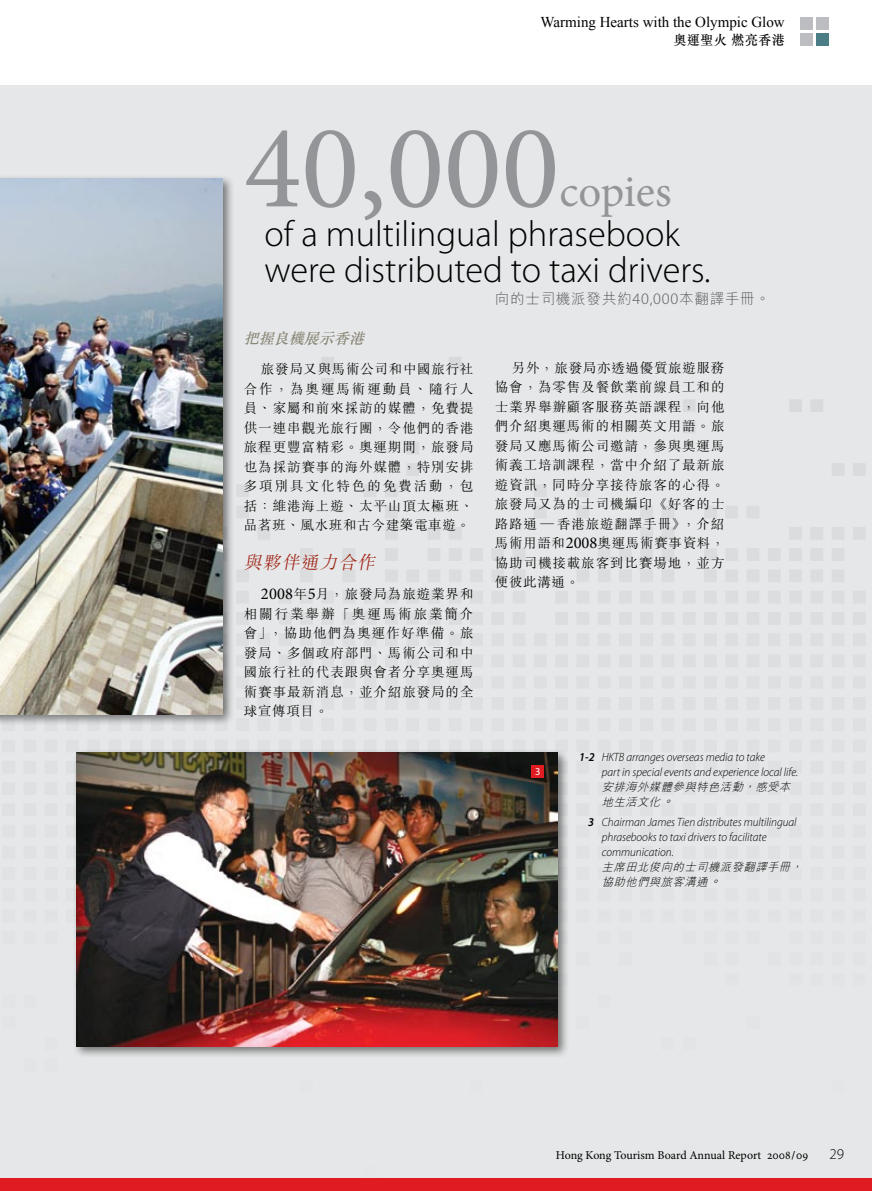
<style>
.page{position:relative;width:872px;height:1191px;background:#fff}
.page>*{position:absolute;margin:0;border:0;box-sizing:border-box;transform-origin:0 0}
.t1{font:120px "Minion Pro";color:#939598}
.t2{font:45px "Minion Pro";color:#939598}
.t3{font:300 36.3px/36.3px "Myriad Pro";color:#000}
.t4{font:italic 300 18px "M Sung HK";color:#9f2214}
.t5{font:15px "Times New Roman";color:#000}
.t6{font:italic 500 15px "M Sung HK";color:#888675}
.t7{font:300 15px "Myriad Pro";color:#000}
.t8{font:300 14.55px "M Hei HK";letter-spacing:.05em;color:#58595b}
.t9{font:300 13.5px/19.5px "M Sung HK";letter-spacing:.065em;color:#000;text-align:justify}
.t10{font:500 13.5px "M Sung HK";letter-spacing:.05em;color:#000;scale:.95 1}
.t11{font:italic 300 12px/15px "Myriad Pro";color:#000;scale:.95 1}
.t12{font:12px "Minion Pro";letter-spacing:-.005em;color:#000}
.t13{font:italic 300 11.25px/15px "M Hei HK";color:#000}
.t14{font:10.5px "Myriad Pro";color:#fff}
.s1{font-family:"Minion Pro";font-weight:400;font-size:16.5px}
.s2{font-family:"Myriad Pro";font-size:16.05px}
.s3{font-weight:600}
.s4{font-family:"M Sung HK";font-size:13.5px}
.s5{font-family:"Minion MM SC 367 585 8"}
</style>
<div class="page">
<div style="left:800px;top:18px;width:12px;height:12px;background:#bcbdc0"></div>
<div style="left:816px;top:18px;width:13px;height:12px;background:#bcbdc0"></div>
<div style="left:800px;top:33px;width:12px;height:13px;background:#bcbdc0"></div>
<div style="left:816px;top:33px;width:13px;height:13px;background:#4b7d87"></div>
<div style="left:0;top:85px;width:872px;height:1106px;background:#e6e7e8"></div>
<svg style="left:237px;top:357px;width:628px;height:204px"></svg>
<div style="left:73px;top:748px;width:496px;height:311px;background:#000;opacity:.5"></div>
<img style="left:77px;top:752px;width:480px;height:294px">
<div style="left:531px;top:764px;width:13px;height:13px;background:#e11b22"></div>
<div style="left:0;top:174px;width:235px;height:552px;background:#000;opacity:.5"></div>
<img style="left:0;top:178px;width:223px;height:536px">
<div style="left:0;top:1178px;width:872px;height:13px;background:#e11b22"></div>
<p class="t5" style="left:540px;top:14px;width:246px">Warming Hearts with the Olympic Glow</p>
<p class="t10" style="left:673px;top:31px;width:118px">奧運聖火燃亮香港</p>
<h1 class="t1" style="left:244px;top:88px;width:317px">40,000</h1>
<h2 class="t2" style="left:559px;top:162px;width:114px">copies</h2>
<h3 class="t3" style="left:264px;top:216px;width:447px">of a multilingual phrasebook were distributed to taxi drivers.</h3>
<p class="t6" style="left:244px;top:328px;width:127px">把握良機展示香港</p>
<p class="t9" style="left:244px;top:359px;width:231px;text-indent:17px">旅發局又與馬術公司和中國旅行社合作，為奧運馬術運動員、隨行人員、家屬和前來採訪的媒體，免費提供一連串觀光旅行團，令他們的香港旅程更豐富精彩。奧運期間，旅發局也為採訪賽事的海外媒體，特別安排多項別具文化特色的免費活動，包括：維港海上遊、太平山頂太極班、品茗班、風水班和古今建築電車遊。</p>
<h3 class="t4" style="left:244px;top:550px;width:137px">與夥伴通力合作</h3>
<p class="t9" style="left:244px;top:584px;width:231px;text-indent:17px"><span class="s1">2008</span>年<span class="s1">5</span>月，旅發局為旅遊業界和相關行業舉辦「奧運馬術旅業簡介會」，協助他們為奧運作好準備。旅發局、多個政府部門、馬術公司和中國旅行社的代表跟與會者分享奧運馬術賽事最新消息，並介紹旅發局的全球宣傳項目。</p>
<p class="t8" style="left:495px;top:288px;width:277px">向的士司機派發共約<span class="s2">40,000</span>本翻譯手冊。</p>
<p class="t9" style="left:495px;top:357px;width:231px;text-indent:17px">另外，旅發局亦透過優質旅遊服務協會，為零售及餐飲業前線員工和的士業界舉辦顧客服務英語課程，向他們介紹奧運馬術的相關英文用語。旅發局又應馬術公司邀請，參與奧運馬術義工培訓課程，當中介紹了最新旅遊資訊，同時分享接待旅客的心得。旅發局又為的士司機編印《好客的士路路通 — 香港旅遊翻譯手冊》，介紹馬術用語和<span class="s1">2008</span>奧運馬術賽事資料，協助司機接載旅客到比賽場地，並方便彼此溝通。</p>
<p class="t14" style="left:535px;top:765px;width:7px">3</p>
<p class="t11" style="left:601px;top:750px;width:208px;text-indent:-23px"><span class="s3">1-2</span> HKTB arranges overseas media to take<br>part in special events and experience local life.</p>
<p class="t13" style="left:601px;top:779px;width:194px">安排海外媒體參與特色活動，感受本地生活文化<span class="s4">。</span></p>
<p class="t11" style="left:601px;top:815px;width:207px;text-indent:-13px"><span class="s3">3</span> Chairman James Tien distributes multilingual phrasebooks to taxi drivers to facilitate communication.</p>
<p class="t13" style="left:601px;top:859px;width:206px">主席田北俊向的士司機派發翻譯手冊，協助他們與旅客溝通<span class="s4">。</span></p>
<p class="t12" style="left:556px;top:1147px;width:254px">Hong Kong Tourism Board Annual Report <span class="s5">2008/09</span></p>
<p class="t7" style="left:829px;top:1145px;width:16px">29</p>
</div>
